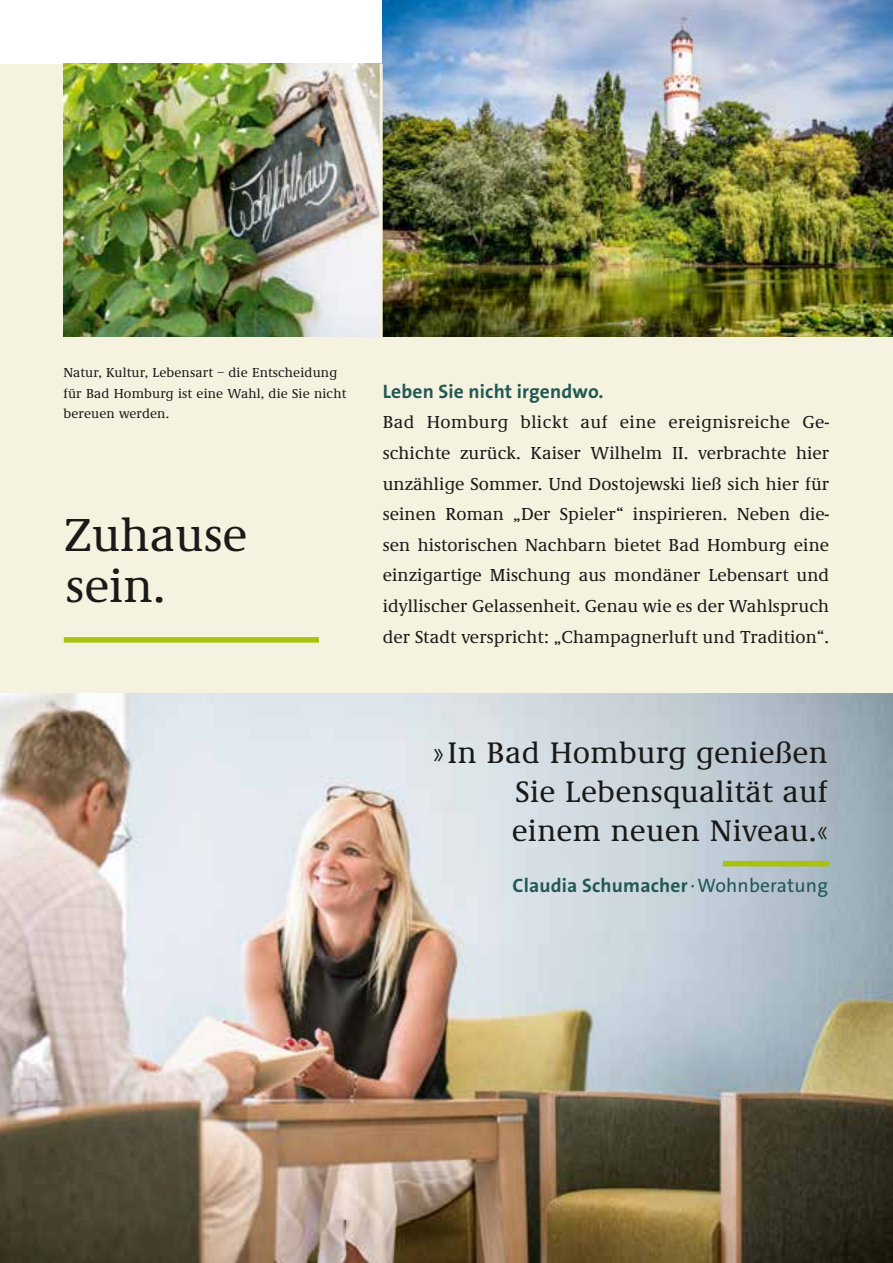
<style>
.page{position:relative;width:893px;height:1263px;background:#fff}
.page>*{position:absolute;margin:0;border:0;box-sizing:border-box;transform-origin:0 0}
.t1{font:500 48px/51px "Demos";color:#1a1a18}
.t2{font:500 30.75px/39px "Demos";letter-spacing:.01em;color:#1a1a18;text-align:justify}
.t3{font:19.5px "The Sans LP7 Bld";letter-spacing:.01em;color:#235954}
.t4{font:500 18px/30.6px "Demos";letter-spacing:.005em;color:#1a1a18;text-align:justify}
.t5{font:500 13.5px/20.4px "Demos";letter-spacing:.01em;color:#1a1a18}
.s1{font-family:"The Sans LP5 Plain"}
</style>
<div class="page">
<div style="left:0;top:64px;width:893px;height:1199px;background:#f5f2e0"></div>
<img style="left:64px;top:64px;width:316px;height:273px">
<img style="left:383px;top:0;width:510px;height:337px">
<img style="left:0;top:694px;width:893px;height:569px">
<div style="left:723px;top:861px;width:106px;height:5px;background:#a9c210"></div>
<div style="left:64px;top:637px;width:255px;height:6px;background:#a9c210"></div>
<p class="t5" style="left:63px;top:363px;width:284px">Natur, Kultur, Lebensart – die Entscheidung für Bad Homburg ist eine Wahl, die Sie nicht bereuen werden.</p>
<h1 class="t1" style="left:64px;top:511px;width:185px">Zuhause sein.</h1>
<p class="t3" style="left:383px;top:379px;width:222px">Leben Sie nicht irgendwo.</p>
<p class="t4" style="left:383px;top:408px;width:448px">Bad Homburg blickt auf eine ereignisreiche Ge&shy;schichte zurück. Kaiser Wilhelm II. verbrachte hier unzählige Sommer. Und Dostojewski ließ sich hier für seinen Roman „Der Spieler“ inspirieren. Neben die&shy;sen historischen Nachbarn bietet Bad Homburg eine einzigartige Mischung aus mondäner Lebensart und idyllischer Gelassenheit. Genau wie es der Wahlspruch der Stadt verspricht: „Champagnerluft und Tradition“.</p>
<h2 class="t2" style="left:512px;top:734px;width:318px;text-indent:-79px">»In Bad Homburg genießen Sie Lebensqualität auf einem neuen Niveau.«</h2>
<p class="t3" style="left:512px;top:873px;width:317px">Claudia Schumacher<span class="s1">·Wohnberatung</span></p>
</div>
